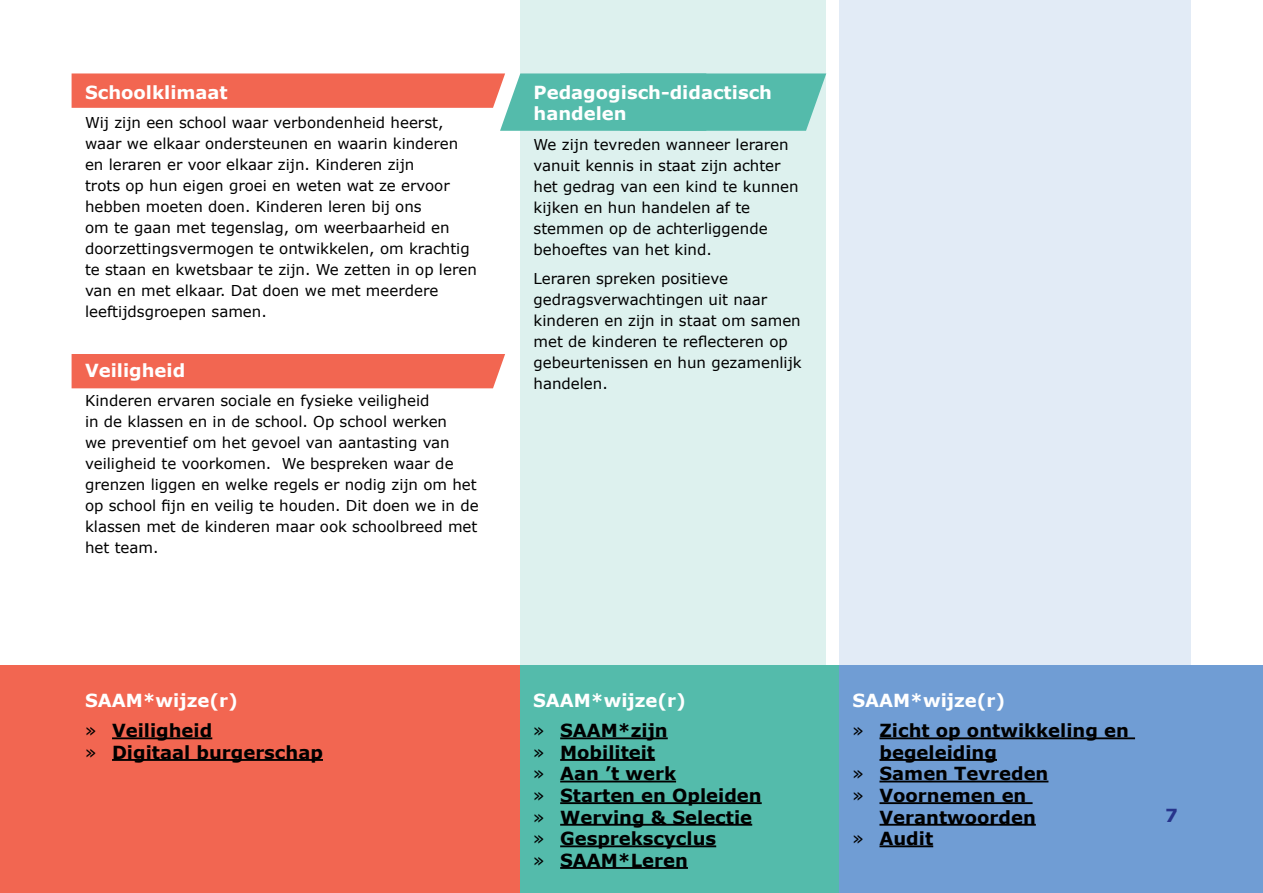
<style>
.page{position:relative;width:1263px;height:893px;background:#fff}
.page>*{position:absolute;margin:0;border:0;box-sizing:border-box;transform-origin:0 0}
.t1{font:700 18px/21.6px "Verdana";color:#000}
.t2{font:700 18px/21.6px "Verdana";color:#fff}
.t3{font:700 18px "Verdana";color:#27348b}
.t4{font:15px/21px "Verdana";color:#000}
.s1{font-weight:400}
</style>
<div class="page">
<div style="left:520px;top:0;width:306px;height:893px;background:#ddf1ee"></div>
<div style="left:839px;top:0;width:352px;height:893px;background:#e2ebf6"></div>
<svg style="left:72px;top:73px;width:754px;height:58px"></svg>
<div style="left:72px;top:354px;width:433px;height:34px;background:#f26651"></div>
<div style="left:1px;top:666px;width:519px;height:227px;background:#f26651"></div>
<div style="left:520px;top:666px;width:319px;height:227px;background:#54bbab"></div>
<div style="left:839px;top:666px;width:424px;height:227px;background:#709dd4"></div>
<hr style="left:112px;top:737px;width:100px;height:2px;background:#000">
<hr style="left:112px;top:759px;width:211px;height:2px;background:#000">
<hr style="left:560px;top:737px;width:108px;height:2px;background:#000">
<hr style="left:560px;top:759px;width:95px;height:2px;background:#000">
<hr style="left:560px;top:781px;width:116px;height:1px;background:#000">
<hr style="left:560px;top:802px;width:202px;height:2px;background:#000">
<hr style="left:560px;top:824px;width:192px;height:2px;background:#000">
<hr style="left:560px;top:845px;width:156px;height:2px;background:#000">
<hr style="left:560px;top:867px;width:128px;height:2px;background:#000">
<hr style="left:879px;top:737px;width:256px;height:2px;background:#000">
<hr style="left:879px;top:759px;width:118px;height:2px;background:#000">
<hr style="left:879px;top:781px;width:169px;height:1px;background:#000">
<hr style="left:879px;top:802px;width:153px;height:2px;background:#000">
<hr style="left:879px;top:824px;width:157px;height:2px;background:#000">
<hr style="left:879px;top:845px;width:54px;height:2px;background:#000">
<p class="t2" style="left:85px;top:82px;width:144px">Schoolklimaat</p>
<p class="t4" style="left:85px;top:113px;width:393px">Wij zijn een school waar verbondenheid heerst, waar we elkaar ondersteunen en waarin kinderen en leraren er voor elkaar zijn. Kinderen zijn<br>trots op hun eigen groei en weten wat ze ervoor hebben moeten doen. Kinderen leren bij ons<br>om te gaan met tegenslag, om weerbaarheid en doorzettingsvermogen te ontwikkelen, om krachtig te staan en kwetsbaar te zijn. We zetten in op leren van en met elkaar. Dat doen we met meerdere leeftijdsgroepen samen.</p>
<p class="t2" style="left:85px;top:360px;width:102px">Veiligheid</p>
<p class="t4" style="left:85px;top:391px;width:395px">Kinderen ervaren sociale en fysieke veiligheid<br>in de klassen en in de school. Op school werken<br>we preventief om het gevoel van aantasting van veiligheid te voorkomen. We bespreken waar de grenzen liggen en welke regels er nodig zijn om het op school fijn en veilig te houden. Dit doen we in de klassen met de kinderen maar ook schoolbreed met het team.</p>
<p class="t2" style="left:85px;top:690px;width:154px">SAAM*wijze(r)</p>
<p class="t1" style="left:85px;top:720px;width:129px"><span class="s1">»</span> Veiligheid</p>
<p class="t1" style="left:85px;top:741px;width:239px"><span class="s1">»</span> Digitaal burgerschap</p>
<p class="t2" style="left:533px;top:82px;width:240px">Pedagogisch-didactisch handelen</p>
<p class="t4" style="left:533px;top:134px;width:267px">We zijn tevreden wanneer leraren vanuit kennis in staat zijn achter het gedrag van een kind te kunnen kijken en hun handelen af te stemmen op de achterliggende behoeftes van het kind.</p>
<p class="t4" style="left:533px;top:269px;width:270px">Leraren spreken positieve gedragsverwachtingen uit naar kinderen en zijn in staat om samen met de kinderen te reflecteren op gebeurtenissen en hun gezamenlijk handelen.</p>
<p class="t2" style="left:533px;top:690px;width:154px">SAAM*wijze(r)</p>
<p class="t1" style="left:533px;top:720px;width:136px"><span class="s1">»</span> SAAM*zijn</p>
<p class="t1" style="left:533px;top:741px;width:124px"><span class="s1">»</span> Mobiliteit</p>
<p class="t1" style="left:533px;top:763px;width:144px"><span class="s1">»</span> Aan ’t werk</p>
<p class="t1" style="left:533px;top:785px;width:230px"><span class="s1">»</span> Starten en Opleiden</p>
<p class="t1" style="left:533px;top:806px;width:221px"><span class="s1">»</span> Werving &amp; Selectie</p>
<p class="t1" style="left:533px;top:828px;width:184px"><span class="s1">»</span> Gesprekscyclus</p>
<p class="t1" style="left:533px;top:849px;width:156px"><span class="s1">»</span> SAAM*Leren</p>
<p class="t2" style="left:852px;top:690px;width:154px">SAAM*wijze(r)</p>
<p class="t1" style="left:879px;top:720px;width:251px;text-indent:-27px"><span class="s1">»</span> Zicht op ontwikkeling en begeleiding</p>
<p class="t1" style="left:852px;top:763px;width:197px"><span class="s1">»</span> Samen Tevreden</p>
<p class="t1" style="left:879px;top:785px;width:158px;text-indent:-27px"><span class="s1">»</span> Voornemen en<br>Verantwoorden</p>
<p class="t1" style="left:852px;top:828px;width:82px"><span class="s1">»</span> Audit</p>
<p class="t3" style="left:1165px;top:803px;width:14px">7</p>
</div>
